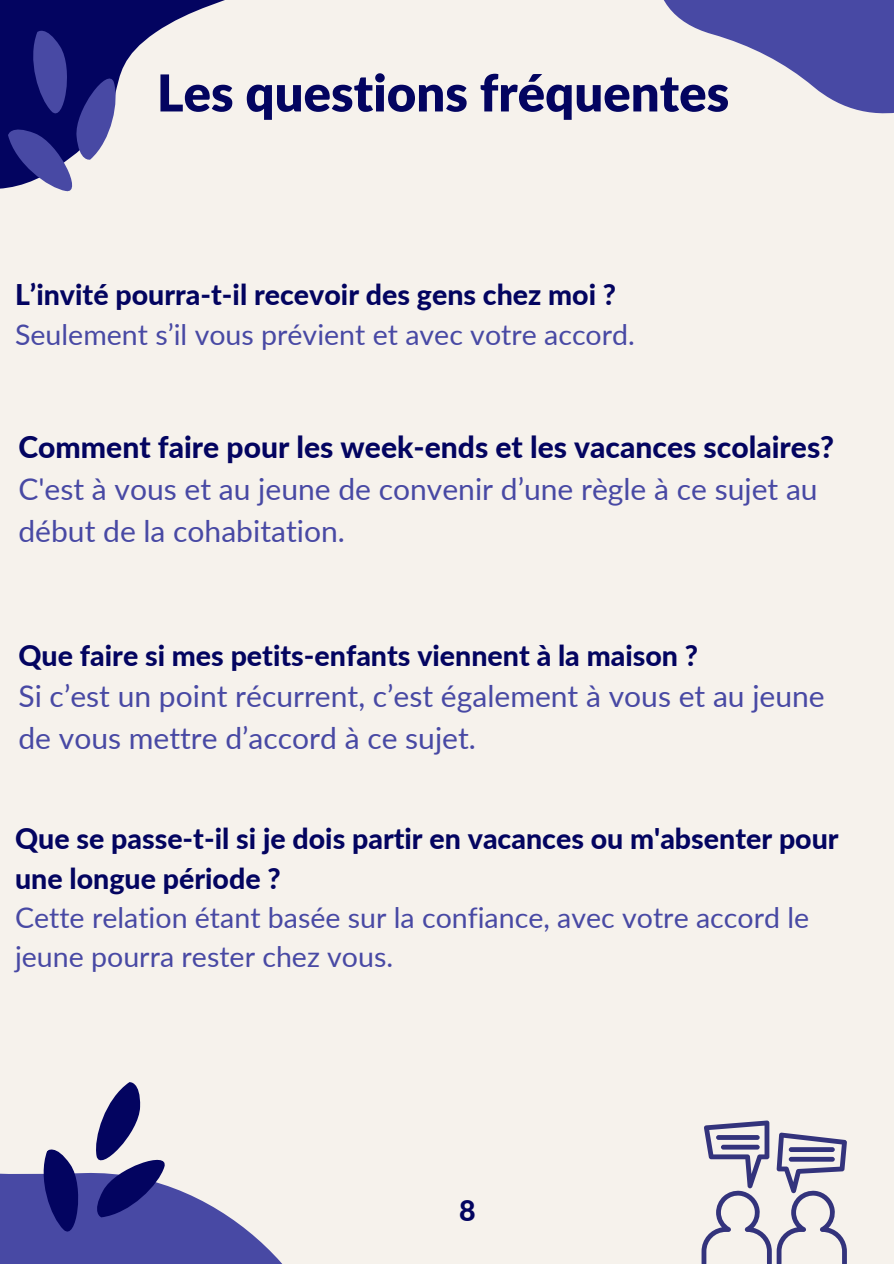
<style>
.page{position:relative;width:894px;height:1264px;background:#fff}
.page>*{position:absolute;margin:0;border:0;box-sizing:border-box;transform-origin:0 0}
.t1{font:900 50.85px "Lato";color:#030460}
.t2{font:30px/41.7px "Lato";color:#4849a4}
.t3{font:800 30px "Lato";color:#030460}
.t4{font:800 28.5px/39.5px "Lato";color:#030460}
.t5{font:28.5px/39.5px "Lato";color:#4849a4}
</style>
<div class="page">
<div style="left:0;top:0;width:893px;height:1263px;background:#f6f2ec"></div>
<svg style="left:0;top:0;width:225px;height:189px"></svg>
<svg style="left:2px;top:21px;width:126px;height:171px"></svg>
<svg style="left:664px;top:0;width:229px;height:114px"></svg>
<svg style="left:701px;top:1120px;width:145px;height:143px"></svg>
<hr style="left:715px;top:1135px;width:44px;height:4px;background:#33337c;border-radius:2px">
<div style="left:720px;top:1144px;width:39px;height:5px;background:#33337c;border-radius:2px"></div>
<svg style="left:788px;top:1147px;width:46px;height:4px"></svg>
<div style="left:788px;top:1156px;width:46px;height:5px;background:#33337c;border-radius:2px"></div>
<svg style="left:0;top:1173px;width:282px;height:90px;fill:#4849a4"></svg>
<svg style="left:15px;top:1082px;width:187px;height:175px"></svg>
<p class="t1" style="left:157px;top:61px;width:573px">Les questions fréquentes</p>
<p class="t4" style="left:15px;top:274px;width:602px">L’invité pourra-t-il recevoir des gens chez moi ?</p>
<p class="t5" style="left:15px;top:314px;width:621px">Seulement s’il vous prévient et avec votre accord.</p>
<p class="t3" style="left:18px;top:428px;width:817px">Comment faire pour les week-ends et les vacances scolaires?</p>
<p class="t2" style="left:18px;top:467px;width:800px">C'est à vous et au jeune de convenir d’une règle à ce sujet au début de la cohabitation.</p>
<p class="t4" style="left:18px;top:635px;width:681px">Que faire si mes petits-enfants viennent à la maison ?</p>
<p class="t2" style="left:18px;top:674px;width:807px">Si c’est un point récurrent, c’est également à vous et au jeune</p>
<p class="t2" style="left:18px;top:716px;width:459px">de vous mettre d’accord à ce sujet.</p>
<p class="t4" style="left:15px;top:818px;width:824px">Que se passe-t-il si je dois partir en vacances ou m'absenter pour une longue période ?</p>
<p class="t5" style="left:15px;top:897px;width:795px">Cette relation étant basée sur la confiance, avec votre accord le jeune pourra rester chez vous.</p>
<p class="t4" style="left:459px;top:1190px;width:18px">8</p>
</div>
